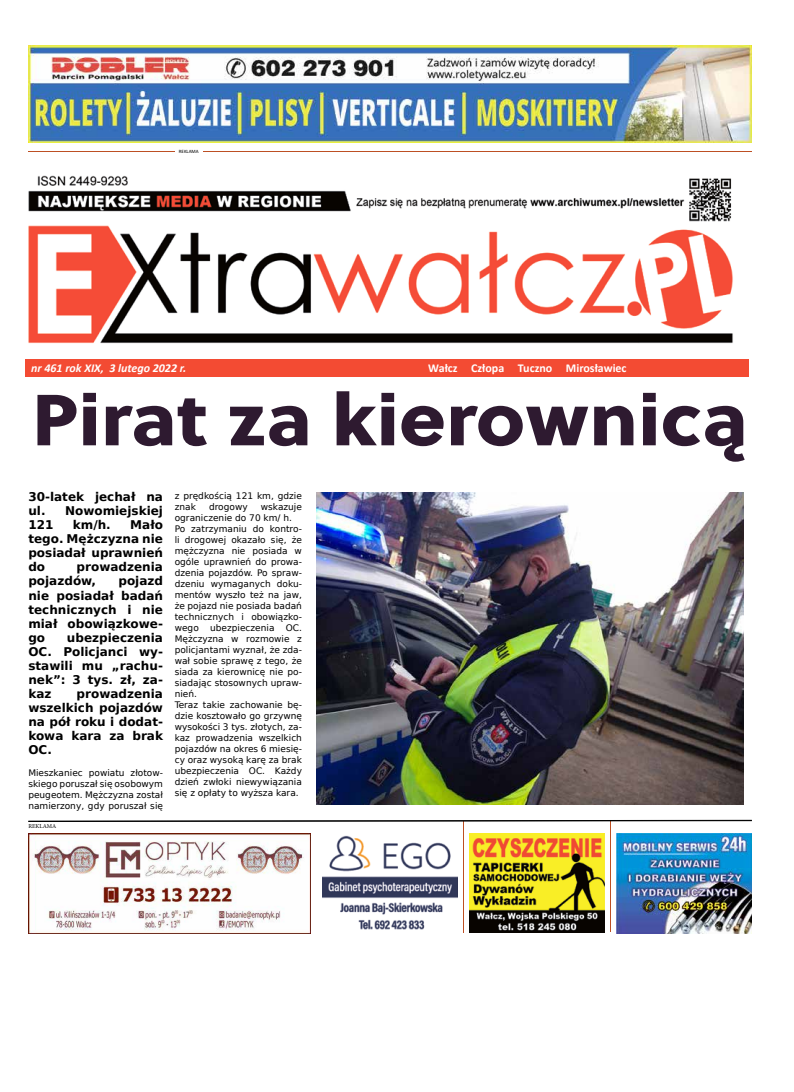
<style>
.page{position:relative;width:794px;height:1092px;background:#fff}
.page>*{position:absolute;margin:0;border:0;box-sizing:border-box;transform-origin:0 0}
.t1{font:72px "Soleil Xb";color:#2e1a30;scale:1.09 1}
.t2{font:700 12px/14px "DejaVu Sans";color:#000;text-align:justify}
.t3{font:700 12px "Calibri";color:#fff}
.t4{font:italic 700 12px "Calibri";color:#fff}
.t5{font:9px/11px "DejaVu Sans";color:#000}
.t6{font:6px "Minion Pro";color:#000}
.t7{font:5px "Calibri";color:#000}
</style>
<div class="page">
<div style="left:26px;top:359px;width:722px;height:18px;background:#f34b33"></div>
<img style="left:469px;top:833px;width:135px;height:99px">
<img style="left:616px;top:833px;width:135px;height:100px">
<hr style="left:610px;top:820px;width:1px;height:112px;background:#bd4f23">
<hr style="left:463px;top:821px;width:1px;height:112px;background:#bd4f23">
<hr style="left:28px;top:151px;width:723px;height:1px;background:#bd4f23">
<hr style="left:175px;top:149px;width:27px;height:4px;background:#fff">
<img style="left:28px;top:45px;width:723px;height:98px">
<img style="left:28px;top:175px;width:705px;height:169px">
<img style="left:322px;top:835px;width:135px;height:95px">
<svg style="left:28px;top:820px;width:724px;height:1px"></svg>
<img style="left:28px;top:833px;width:282px;height:100px">
<img style="left:316px;top:492px;width:427px;height:312px">
<p class="t7" style="left:179px;top:148px;width:21px">REKLAMA</p>
<h2 class="t4" style="left:31px;top:360px;width:157px">nr 461 rok XIX, 3 lutego 2022 r.</h2>
<h2 class="t3" style="left:428px;top:360px;width:200px">Wałcz Człopa Tuczno Mirosławiec</h2>
<h1 class="t1" style="left:32px;top:363px;width:658px">Pirat za kierownicą</h1>
<h2 class="t2" style="left:28px;top:490px;width:136px">30-latek jechał na ul. Nowomiejskiej 121</h2>
<h2 class="t2" style="left:28px;top:518px;width:136px;text-indent:102px">Mało tego. Mężczyzna nie posiadał uprawnień do</h2>
<h2 class="t2" style="left:73px;top:518px;width:39px">km/h.</h2>
<h2 class="t2" style="left:28px;top:560px;width:136px;text-indent:48px">prowadzenia pojazdów,</h2>
<h2 class="t2" style="left:28px;top:574px;width:136px;text-indent:90px">pojazd nie posiadał badań technicznych i nie miał obowiązkowe&shy;go</h2>
<h2 class="t2" style="left:28px;top:630px;width:136px;text-indent:39px">ubezpieczenia OC. Policjanci wy&shy;stawili mu „rachu&shy;nek”: 3 tys. zł, za&shy;kaz</h2>
<h2 class="t2" style="left:28px;top:686px;width:136px;text-indent:48px">prowadzenia wszelkich pojazdów na pół roku i dodat&shy;kowa kara za brak OC.</h2>
<p class="t5" style="left:28px;top:766px;width:136px;text-align:justify">Mieszkaniec powiatu złotow&shy;skiego poruszał się osobowym peugeotem. Mężczyzna został namierzony, gdy poruszał się</p>
<p class="t6" style="left:28px;top:822px;width:30px">REKLAMA</p>
<p class="t5" style="left:175px;top:490px;width:129px">z prędkością 121 km, gdzie znak</p>
<p class="t5" style="left:175px;top:501px;width:129px;text-indent:86px">wskazuje ograniczenie do 70 km/ h.<br>Po zatrzymaniu do kontro&shy;li drogowej okazało się, że mężczyzna nie posiada w ogóle uprawnień do prowa&shy;dzenia pojazdów. Po spraw&shy;dzeniu wymaganych doku&shy;mentów wyszło też na jaw, że pojazd nie posiada badań technicznych i obowiązko&shy;wego ubezpieczenia OC.<br>Mężczyzna w rozmowie z policjantami wyznał, że zda&shy;wał sobie sprawę z tego, że siada za kierownicę nie po&shy;siadając stosownych upraw&shy;nień.<br>Teraz takie zachowanie bę&shy;dzie kosztowało go grzywnę wysokości 3 tys. złotych, za&shy;kaz prowadzenia wszelkich pojazdów na okres 6 miesię&shy;cy oraz wysoką karę za brak ubezpieczenia OC. Każdy dzień zwłoki niewywiązania się z opłaty to wyższa kara.</p>
<p class="t5" style="left:209px;top:501px;width:40px">drogowy</p>
</div>
